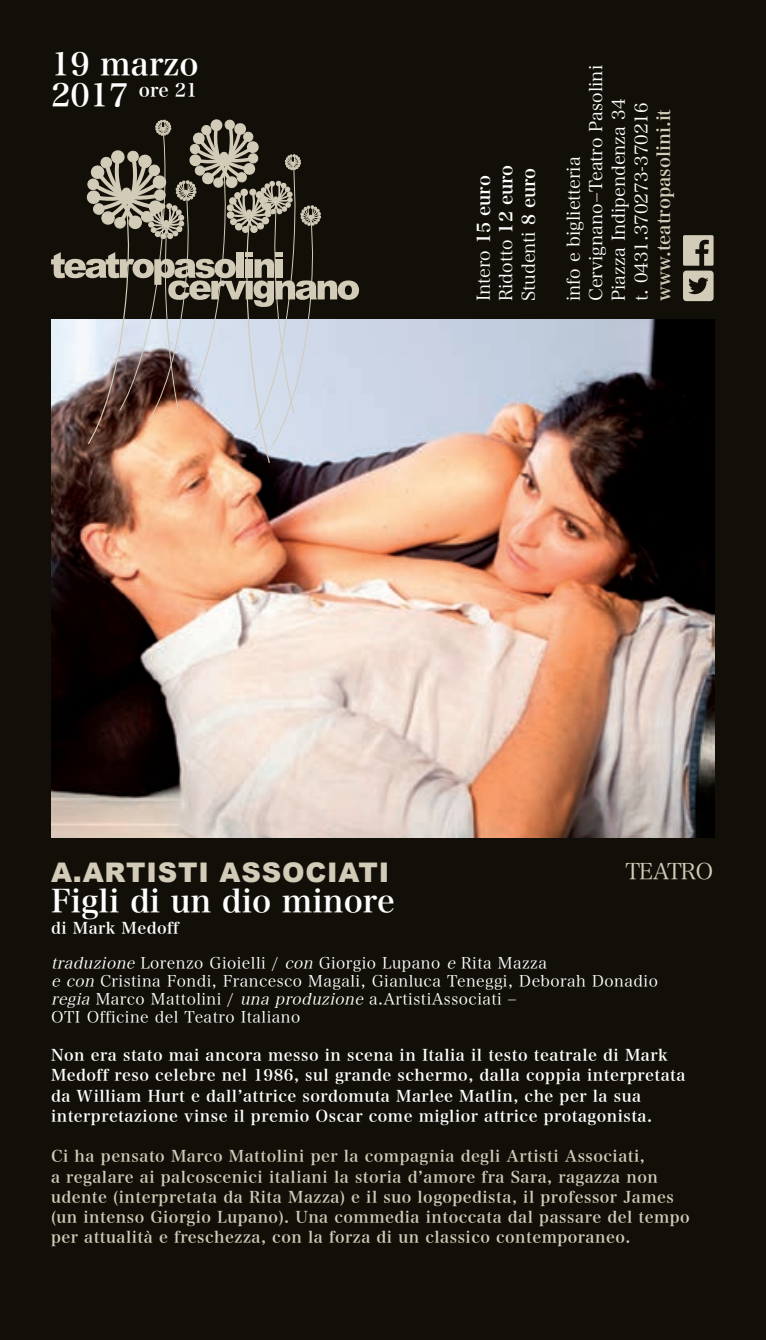
<style>
.page{position:relative;width:766px;height:1340px;background:#fff}
.page>*{position:absolute;margin:0;border:0;box-sizing:border-box;transform-origin:0 0}
.t1{font:31.5px "Hira Min Pro W6";color:#fff}
.t2{font:900 27px "Arial";color:#d1cbb7}
.t3{font:22.5px "Hira Min Pro W3";letter-spacing:-.04em;color:#d1cbb7}
.t4{font:18.45px "Hira Min Pro W6";color:#fff}
.t5{font:18px/22.5px "Hira Min Pro N W3";color:#fff}
.t6{font:18px "Hira Min Pro N W6";color:#d1cbb7}
.t7{font:15.75px/20.2px "Hira Min Pro W6";letter-spacing:.03em;color:#d1cbb7}
.t8{font:15.75px/20.2px "Hira Min Pro W6";letter-spacing:.03em;color:#fff}
.t9{font:15.75px/18px "Hira Min Pro W3";letter-spacing:.03em;color:#fff}
.s1{font-size:31.5px}
.s2{font-family:"Hira Min Pro N W6"}
.s3{font-style:italic}
</style>
<div class="page">
<div style="left:0;top:0;width:765px;height:1339px;background:#110f08"></div>
<img style="left:51px;top:319px;width:663px;height:518px">
<svg style="left:683px;top:235px;width:30px;height:66px"></svg>
<svg style="left:51px;top:119px;width:308px;height:345px"></svg>
<h1 class="t1" style="left:51px;top:36px;width:149px">19 marzo</h1>
<p class="t4" style="left:51px;top:73px;width:148px"><span class="s1">2017</span> ore 21</p>
<p class="t5" style="left:470px;top:301px;width:138px;rotate:-90deg">Intero <span class="s2">15 euro<br></span>Ridotto <span class="s2">12 euro<br></span>Studenti <span class="s2">8 euro</span></p>
<p class="t5" style="left:560px;top:301px;width:237px;rotate:-90deg">info e biglietteria<br>Cervignano–Teatro Pasolini<br>Piazza Indipendenza 34<br>t. 0431.370273-370216</p>
<p class="t6" style="left:647px;top:301px;width:194px;rotate:-90deg">www.teatropasolini.it</p>
<h3 class="t3" style="left:625px;top:852px;width:87px">TEATRO</h3>
<h2 class="t2" style="left:51px;top:853px;width:72px">A.ARTISTI</h2>
<h2 class="t2" style="left:219px;top:853px;width:41px">ASSOCIATI</h2>
<h1 class="t1" style="left:51px;top:872px;width:345px">Figli di un dio minore</h1>
<p class="t8" style="left:51px;top:916px;width:129px">di Mark Medoff</p>
<p class="t9" style="left:51px;top:952px;width:608px"><span class="s3">traduzione</span> Lorenzo Gioielli / <span class="s3">con</span> Giorgio Lupano <span class="s3">e</span> Rita Mazza<br><span class="s3">e con</span> Cristina Fondi, Francesco Magali, Gianluca Teneggi, Deborah Donadio <span class="s3">regia</span> Marco Mattolini / <span class="s3">una produzione</span> a.ArtistiAssociati –<br>OTI Officine del Teatro Italiano</p>
<p class="t8" style="left:51px;top:1043px;width:635px">Non era stato mai ancora messo in scena in Italia il testo teatrale di Mark Medoff reso celebre nel 1986, sul grande schermo, dalla coppia interpretata da William Hurt e dall’attrice sordomuta Marlee Matlin, che per la sua interpretazione vinse il premio Oscar come miglior attrice protagonista.</p>
<p class="t7" style="left:51px;top:1145px;width:640px">Ci ha pensato Marco Mattolini per la compagnia degli Artisti Associati,<br>a regalare ai palcoscenici italiani la storia d’amore fra Sara, ragazza non udente (interpretata da Rita Mazza) e il suo logopedista, il professor James (un intenso Giorgio Lupano). Una commedia intoccata dal passare del tempo per attualità e freschezza, con la forza di un classico contemporaneo.</p>
</div>
